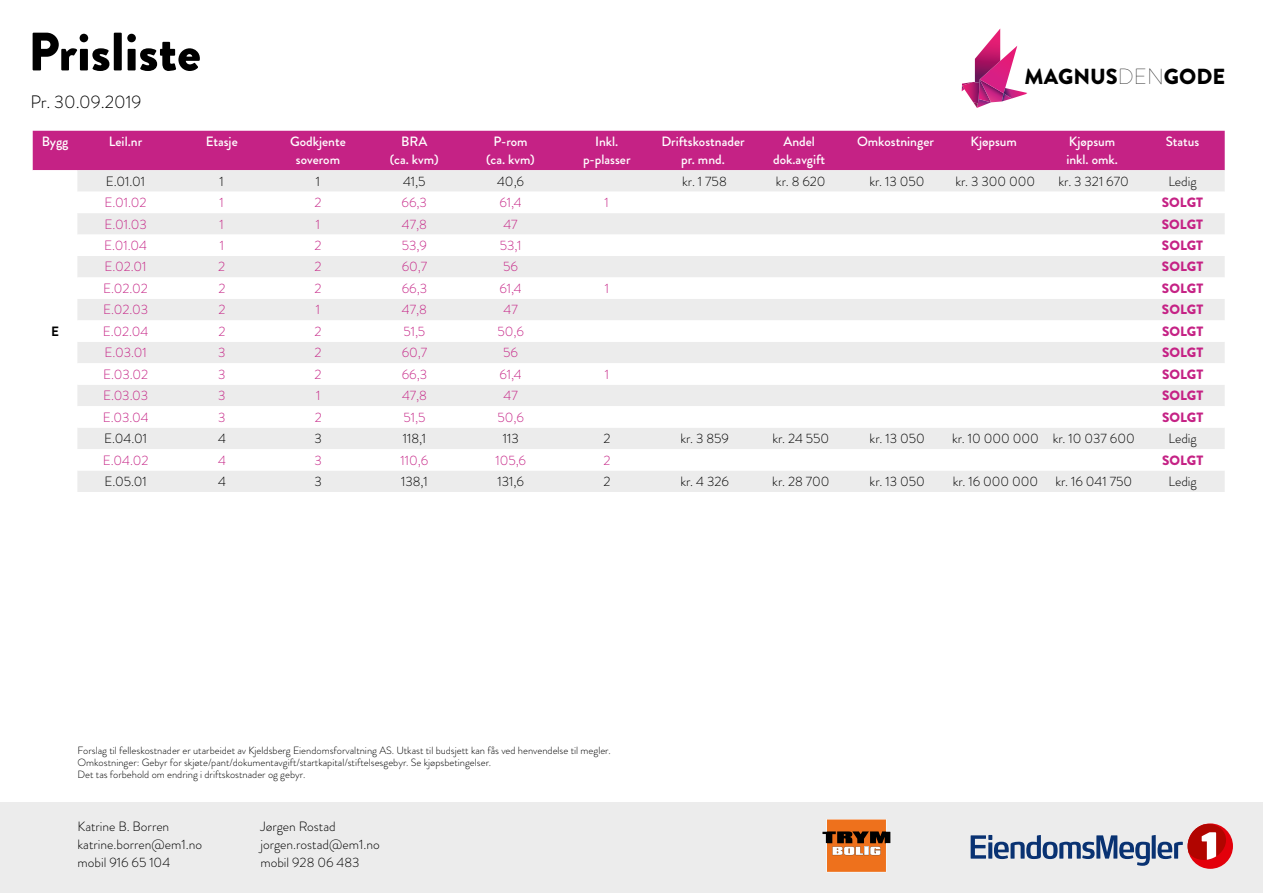
<style>
.page{position:relative;width:1263px;height:893px;background:#fff}
.page>*{position:absolute;margin:0;border:0;box-sizing:border-box;transform-origin:0 0}
.t1{font:900 54px "Brandon Grotesque";color:#000}
.t2{font:900 21.75px "Brandon Grotesque";color:#000}
.t3{font:300 18px "Brandon Grotesque";color:#000}
.t4{font:300 13.5px/18px "Brandon Grotesque";color:#000}
.t5{font:300 13.5px "Brandon Grotesque";letter-spacing:-.005em;color:#c52285}
.t6{font:500 13.5px/18px "Brandon Grotesque";color:#fff;text-align:center}
.t7{font:900 13.5px "Brandon Grotesque";color:#c52285}
.t8{font:700 13.5px "Brandon Grotesque";color:#000}
.t9{font:300 10.5px/12px "Brandon Grotesque";color:#000}
.s1{font-weight:100}
</style>
<div class="page">
<div style="left:0;top:803px;width:1263px;height:90px;background:#ececec"></div>
<svg style="left:962px;top:28px;width:65px;height:80px"></svg>
<div style="left:1187px;top:823px;width:46px;height:46px;background:#e3000b;border-radius:50%"></div>
<svg style="left:971px;top:823px;width:257px;height:43px"></svg>
<svg style="left:822px;top:819px;width:69px;height:53px;background:#c77a46"></svg>
<div style="left:33px;top:131px;width:1192px;height:39px;background:#c52285"></div>
<div style="left:77px;top:170px;width:1148px;height:21px;background:#ececec"></div>
<svg style="left:77px;top:213px;width:1148px;height:279px;fill:#ececec"></svg>
<h1 class="t1" style="left:28px;top:14px;width:174px">Prisliste</h1>
<h3 class="t3" style="left:31px;top:89px;width:112px">Pr. 30.09.2019</h3>
<p class="t6" style="left:42px;top:133px;width:28px">Bygg</p>
<p class="t6" style="left:109px;top:133px;width:35px">Leil.nr</p>
<p class="t6" style="left:206px;top:133px;width:34px">Etasje</p>
<p class="t6" style="left:290px;top:133px;width:57px">Godkjente soverom</p>
<p class="t6" style="left:390px;top:133px;width:50px">BRA<br>(ca. kvm)</p>
<p class="t6" style="left:486px;top:133px;width:50px">P-rom (ca. kvm)</p>
<p class="t6" style="left:583px;top:133px;width:49px">Inkl. p-plasser</p>
<p class="t6" style="left:661px;top:133px;width:85px">Driftskostnader pr. mnd.</p>
<p class="t6" style="left:773px;top:133px;width:54px">Andel dok.avgift</p>
<p class="t6" style="left:857px;top:133px;width:78px">Omkostninger</p>
<p class="t6" style="left:971px;top:133px;width:48px">Kjøpsum</p>
<p class="t6" style="left:1066px;top:133px;width:53px;text-align:left">Kjøpsum inkl. omk.</p>
<p class="t6" style="left:1166px;top:133px;width:35px">Status</p>
<h2 class="t2" style="left:1024px;top:61px;width:202px">MAGNUS<span class="s1">DEN</span>GODE</h2>
<p class="t8" style="left:51px;top:322px;width:9px">E</p>
<p class="t4" style="left:106px;top:172px;width:41px">E.01.01</p>
<p class="t4" style="left:220px;top:172px;width:6px">1</p>
<p class="t4" style="left:316px;top:172px;width:6px">1</p>
<p class="t4" style="left:403px;top:172px;width:24px">41,5</p>
<p class="t4" style="left:497px;top:172px;width:28px">40,6</p>
<p class="t4" style="left:682px;top:172px;width:46px">kr. 1 758</p>
<p class="t4" style="left:776px;top:172px;width:51px">kr. 8 620</p>
<p class="t4" style="left:869px;top:172px;width:57px">kr. 13 050</p>
<p class="t4" style="left:955px;top:172px;width:81px">kr. 3 300 000</p>
<p class="t4" style="left:1058px;top:172px;width:72px">kr. 3 321 670</p>
<p class="t4" style="left:1168px;top:172px;width:30px">Ledig</p>
<p class="t5" style="left:105px;top:193px;width:43px">E.01.02</p>
<p class="t5" style="left:220px;top:193px;width:6px">1</p>
<p class="t5" style="left:314px;top:193px;width:9px">2</p>
<p class="t5" style="left:402px;top:193px;width:27px">66,3</p>
<p class="t5" style="left:499px;top:193px;width:24px">61,4</p>
<p class="t5" style="left:605px;top:193px;width:6px">1</p>
<p class="t7" style="left:1162px;top:193px;width:43px">SOLGT</p>
<p class="t5" style="left:104px;top:215px;width:44px">E.01.03</p>
<p class="t5" style="left:220px;top:215px;width:6px">1</p>
<p class="t5" style="left:316px;top:215px;width:6px">1</p>
<p class="t5" style="left:402px;top:215px;width:26px">47,8</p>
<p class="t5" style="left:503px;top:215px;width:16px">47</p>
<p class="t7" style="left:1162px;top:214px;width:43px">SOLGT</p>
<p class="t5" style="left:104px;top:236px;width:44px">E.01.04</p>
<p class="t5" style="left:220px;top:236px;width:6px">1</p>
<p class="t5" style="left:315px;top:236px;width:9px">2</p>
<p class="t5" style="left:402px;top:236px;width:26px">53,9</p>
<p class="t5" style="left:500px;top:236px;width:23px">53,1</p>
<p class="t7" style="left:1162px;top:236px;width:43px">SOLGT</p>
<p class="t5" style="left:105px;top:258px;width:43px">E.02.01</p>
<p class="t5" style="left:218px;top:258px;width:9px">2</p>
<p class="t5" style="left:315px;top:258px;width:9px">2</p>
<p class="t5" style="left:402px;top:258px;width:27px">60,7</p>
<p class="t5" style="left:503px;top:258px;width:16px">56</p>
<p class="t7" style="left:1162px;top:257px;width:43px">SOLGT</p>
<p class="t5" style="left:103px;top:279px;width:46px">E.02.02</p>
<p class="t5" style="left:218px;top:279px;width:9px">2</p>
<p class="t5" style="left:315px;top:279px;width:9px">2</p>
<p class="t5" style="left:402px;top:279px;width:27px">66,3</p>
<p class="t5" style="left:499px;top:279px;width:24px">61,4</p>
<p class="t5" style="left:605px;top:279px;width:6px">1</p>
<p class="t7" style="left:1162px;top:279px;width:43px">SOLGT</p>
<p class="t5" style="left:103px;top:300px;width:46px">E.02.03</p>
<p class="t5" style="left:218px;top:300px;width:9px">2</p>
<p class="t5" style="left:316px;top:300px;width:6px">1</p>
<p class="t5" style="left:402px;top:300px;width:26px">47,8</p>
<p class="t5" style="left:503px;top:300px;width:16px">47</p>
<p class="t7" style="left:1162px;top:300px;width:43px">SOLGT</p>
<p class="t5" style="left:103px;top:322px;width:47px">E.02.04</p>
<p class="t5" style="left:218px;top:322px;width:9px">2</p>
<p class="t5" style="left:315px;top:322px;width:9px">2</p>
<p class="t5" style="left:403px;top:322px;width:23px">51,5</p>
<p class="t5" style="left:497px;top:322px;width:28px">50,6</p>
<p class="t7" style="left:1162px;top:322px;width:43px">SOLGT</p>
<p class="t5" style="left:105px;top:343px;width:44px">E.03.01</p>
<p class="t5" style="left:218px;top:343px;width:9px">3</p>
<p class="t5" style="left:315px;top:343px;width:9px">2</p>
<p class="t5" style="left:402px;top:343px;width:27px">60,7</p>
<p class="t5" style="left:503px;top:343px;width:16px">56</p>
<p class="t7" style="left:1162px;top:343px;width:43px">SOLGT</p>
<p class="t5" style="left:103px;top:365px;width:46px">E.03.02</p>
<p class="t5" style="left:218px;top:365px;width:9px">3</p>
<p class="t5" style="left:315px;top:365px;width:9px">2</p>
<p class="t5" style="left:402px;top:365px;width:27px">66,3</p>
<p class="t5" style="left:499px;top:365px;width:24px">61,4</p>
<p class="t5" style="left:605px;top:365px;width:6px">1</p>
<p class="t7" style="left:1162px;top:364px;width:43px">SOLGT</p>
<p class="t5" style="left:103px;top:386px;width:47px">E.03.03</p>
<p class="t5" style="left:218px;top:386px;width:9px">3</p>
<p class="t5" style="left:316px;top:386px;width:6px">1</p>
<p class="t5" style="left:402px;top:386px;width:26px">47,8</p>
<p class="t5" style="left:504px;top:386px;width:16px">47</p>
<p class="t7" style="left:1162px;top:386px;width:43px">SOLGT</p>
<p class="t5" style="left:103px;top:408px;width:47px">E.03.04</p>
<p class="t5" style="left:218px;top:408px;width:9px">3</p>
<p class="t5" style="left:315px;top:408px;width:9px">2</p>
<p class="t5" style="left:403px;top:408px;width:23px">51,5</p>
<p class="t5" style="left:497px;top:408px;width:28px">50,6</p>
<p class="t7" style="left:1162px;top:407px;width:43px">SOLGT</p>
<p class="t4" style="left:104px;top:429px;width:44px">E.04.01</p>
<p class="t4" style="left:218px;top:429px;width:9px">4</p>
<p class="t4" style="left:314px;top:429px;width:9px">3</p>
<p class="t4" style="left:403px;top:429px;width:25px">118,1</p>
<p class="t4" style="left:503px;top:429px;width:18px">113</p>
<p class="t4" style="left:603px;top:429px;width:9px">2</p>
<p class="t4" style="left:680px;top:429px;width:50px">kr. 3 859</p>
<p class="t4" style="left:772px;top:429px;width:58px">kr. 24 550</p>
<p class="t4" style="left:869px;top:429px;width:57px">kr. 13 050</p>
<p class="t4" style="left:952px;top:429px;width:184px">kr. 10 000 000 kr. 10 037 600</p>
<p class="t4" style="left:1168px;top:429px;width:30px">Ledig</p>
<p class="t5" style="left:103px;top:451px;width:47px">E.04.02</p>
<p class="t5" style="left:218px;top:451px;width:9px">4</p>
<p class="t5" style="left:314px;top:451px;width:9px">3</p>
<p class="t5" style="left:401px;top:451px;width:29px">110,6</p>
<p class="t5" style="left:495px;top:451px;width:32px">105,6</p>
<p class="t5" style="left:603px;top:451px;width:9px">2</p>
<p class="t7" style="left:1162px;top:450px;width:43px">SOLGT</p>
<p class="t4" style="left:105px;top:472px;width:44px">E.05.01</p>
<p class="t4" style="left:218px;top:472px;width:9px">4</p>
<p class="t4" style="left:314px;top:472px;width:9px">3</p>
<p class="t4" style="left:401px;top:472px;width:28px">138,1</p>
<p class="t4" style="left:497px;top:472px;width:28px">131,6</p>
<p class="t4" style="left:603px;top:472px;width:9px">2</p>
<p class="t4" style="left:680px;top:472px;width:50px">kr. 4 326</p>
<p class="t4" style="left:772px;top:472px;width:59px">kr. 28 700</p>
<p class="t4" style="left:870px;top:472px;width:57px">kr. 13 050</p>
<p class="t4" style="left:953px;top:472px;width:87px">kr. 16 000 000</p>
<p class="t4" style="left:1055px;top:472px;width:78px">kr. 16 041 750</p>
<p class="t4" style="left:1168px;top:472px;width:30px">Ledig</p>
<p class="t9" style="left:78px;top:744px;width:535px">Forslag til felleskostnader er utarbeidet av Kjeldsberg Eiendomsforvaltning AS. Utkast til budsjett kan fås ved henvendelse til megler.<br>Omkostninger: Gebyr for skjøte/pant/dokumentavgift/startkapital/stiftelsesgebyr. Se kjøpsbetingelser.<br>Det tas forbehold om endring i driftskostnader og gebyr.</p>
<p class="t4" style="left:78px;top:817px;width:126px">Katrine B. Borren katrine.borren@em1.no mobil 916 65 104</p>
<p class="t4" style="left:260px;top:817px;width:121px">Jørgen Rostad jorgen.rostad@em1.no mobil 928 06 483</p>
</div>
